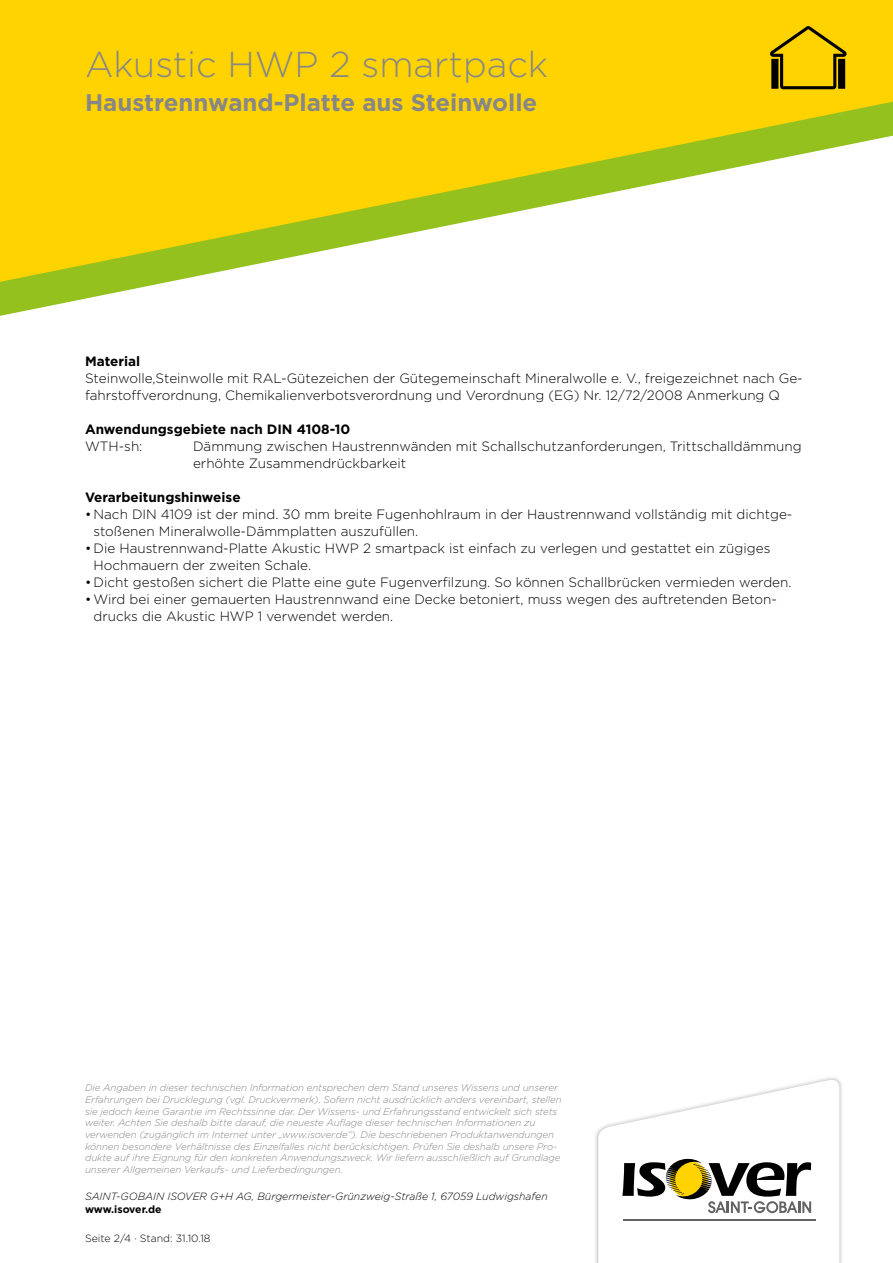
<style>
.page{position:relative;width:893px;height:1263px;background:#fff}
.page>*{position:absolute;margin:0;border:0;box-sizing:border-box;transform-origin:0 0}
.t1{font:300 36px "Gotham";color:#878787}
.t2{font:700 24px "Gotham";color:#878787}
.t3{font:300 13.5px/17px "Gotham";color:#000}
.t4{font:700 13.5px "Gotham";color:#000}
.t5{font:italic 300 10.5px "Gotham";color:#000}
.t6{font:300 10.5px "Gotham";color:#000}
.t7{font:700 10.5px "Gotham";letter-spacing:-.005em;color:#000}
.t8{font:italic 300 9.75px/11.7px "Gotham";letter-spacing:-.01em;color:#878787}
</style>
<div class="page">
<svg style="left:0;top:282px;width:168px;height:34px"></svg>
<svg style="left:0;top:0;width:893px;height:282px;fill:#ffd300"></svg>
<svg style="left:770px;top:26px;width:76px;height:63px;background:#c3a100"></svg>
<div style="left:594px;top:1075px;width:250px;height:188px;background:#000;opacity:.3"></div>
<svg style="left:598px;top:1078px;width:241px;height:185px"></svg>
<h1 class="t1" style="left:85px;top:41px;width:465px">Akustic HWP 2 smartpack</h1>
<h2 class="t2" style="left:85px;top:86px;width:454px">Haustrennwand-Platte aus Steinwolle</h2>
<p class="t4" style="left:85px;top:352px;width:57px">Material</p>
<p class="t3" style="left:85px;top:369px;width:719px">Steinwolle,Steinwolle mit RAL-Gütezeichen der Gütegemeinschaft Mineralwolle e. V., freigezeichnet nach Ge&shy;fahrstoffverordnung, Chemikalienverbotsverordnung und Verordnung (EG) Nr. 12/72/2008 Anmerkung Q</p>
<p class="t4" style="left:85px;top:420px;width:267px">Anwendungsgebiete nach DIN 4108-10</p>
<p class="t3" style="left:85px;top:437px;width:59px">WTH-sh:</p>
<p class="t3" style="left:193px;top:437px;width:610px">Dämmung zwischen Haustrennwänden mit Schallschutzanforderungen, Trittschalldämmung erhöhte Zusammendrückbarkeit</p>
<p class="t4" style="left:85px;top:488px;width:157px">Verarbeitungshinweise</p>
<p class="t3" style="left:94px;top:505px;width:700px;text-indent:-9px">• Nach DIN 4109 ist der mind. 30 mm breite Fugenhohlraum in der Haustrennwand vollständig mit dichtge&shy;stoßenen Mineralwolle-Dämmplatten auszufüllen.</p>
<p class="t3" style="left:94px;top:539px;width:678px;text-indent:-9px">• Die Haustrennwand-Platte Akustic HWP 2 smartpack ist einfach zu verlegen und gestattet ein zügiges<br>Hochmauern der zweiten Schale.</p>
<p class="t3" style="left:85px;top:573px;width:708px">• Dicht gestoßen sichert die Platte eine gute Fugenverfilzung. So können Schallbrücken vermieden werden.</p>
<p class="t3" style="left:94px;top:590px;width:685px;text-indent:-9px">• Wird bei einer gemauerten Haustrennwand eine Decke betoniert, muss wegen des auftretenden Beton&shy;drucks die Akustic HWP 1 verwendet werden.</p>
<p class="t8" style="left:85px;top:1081px;width:478px">Die Angaben in dieser technischen Information entsprechen dem Stand unseres Wissens und unserer Erfahrungen bei Drucklegung (vgl. Druckvermerk). Sofern nicht ausdrücklich anders vereinbart, stellen sie jedoch keine Garantie im Rechtssinne dar. Der Wissens- und Erfahrungsstand entwickelt sich stets weiter. Achten Sie deshalb bitte darauf, die neueste Auflage dieser technischen Informationen zu verwenden (zugänglich im Internet unter „www.isover.de“). Die beschriebenen Produktanwendungen können besondere Verhältnisse des Einzelfalles nicht berücksichtigen. Prüfen Sie deshalb unsere Pro&shy;dukte auf ihre Eignung für den konkreten Anwendungszweck. Wir liefern ausschließlich auf Grundlage unserer Allgemeinen Verkaufs- und Lieferbedingungen.</p>
<p class="t5" style="left:85px;top:1189px;width:464px">SAINT-GOBAIN ISOVER G+H AG, Bürgermeister-Grünzweig-Straße 1, 67059 Ludwigshafen</p>
<p class="t7" style="left:85px;top:1202px;width:78px">www.isover.de</p>
<p class="t6" style="left:85px;top:1231px;width:127px">Seite 2/4 · Stand: 31.10.18</p>
</div>
